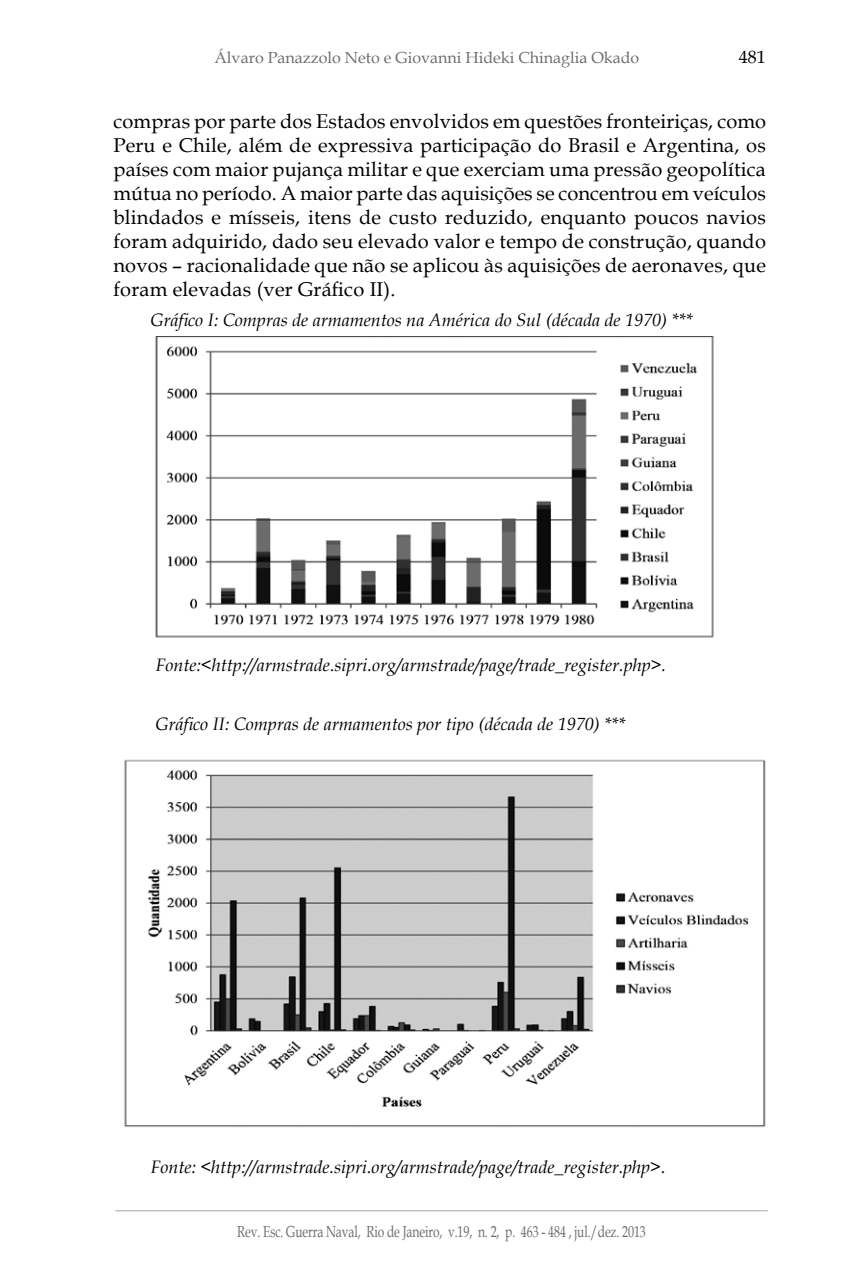
<style>
.page{position:relative;width:851px;height:1276px;background:#fff}
.page>*{position:absolute;margin:0;border:0;box-sizing:border-box;transform-origin:0 0}
.t1{font:20px/24px "Book Antiqua";letter-spacing:.01em;color:#000;text-align:justify}
.t2{font:italic 18px "Book Antiqua";color:#000}
.t3{font:18px "Book Antiqua";color:#000}
.t4{font:16px "Book Antiqua";color:#6d6e71;scale:.75 1}
.t5{font:16px "Book Antiqua";color:#6d6e71}
</style>
<div class="page">
<hr style="left:115px;top:1210px;width:652px;height:1px;background:#a7a9ac">
<img style="left:155px;top:336px;width:559px;height:302px">
<img style="left:124px;top:759px;width:642px;height:368px">
<p class="t5" style="left:214px;top:46px;width:426px">Álvaro Panazzolo Neto e Giovanni Hideki Chinaglia Okado</p>
<p class="t3" style="left:738px;top:44px;width:28px">481</p>
<p class="t1" style="left:113px;top:109px;width:654px">compras por parte dos Estados envolvidos em questões fronteiriças, como Peru e Chile, além de expressiva participação do Brasil e Argentina, os países com maior pujança militar e que exerciam uma pressão geopolítica mútua no período. A maior parte das aquisições se concentrou em veículos blindados e mísseis, itens de custo reduzido, enquanto poucos navios foram adquirido, dado seu elevado valor e tempo de construção, quando novos – racionalidade que não se aplicou às aquisições de aeronaves, que foram elevadas (ver Gráfico II).</p>
<p class="t2" style="left:150px;top:307px;width:543px">Gráfico I: Compras de armamentos na América do Sul (década de 1970) ***</p>
<p class="t2" style="left:155px;top:652px;width:512px">Fonte:&lt;http://armstrade.sipri.org/armstrade/page/trade_register.php&gt;.</p>
<p class="t2" style="left:155px;top:711px;width:471px">Gráfico II: Compras de armamentos por tipo (década de 1970) ***</p>
<p class="t2" style="left:150px;top:1154px;width:516px">Fonte: &lt;http://armstrade.sipri.org/armstrade/page/trade_register.php&gt;.</p>
<p class="t4" style="left:237px;top:1220px;width:546px">Rev. Esc. Guerra Naval, Rio de Janeiro, v.19, n. 2, p. 463 - 484 , jul./dez. 2013</p>
</div>
